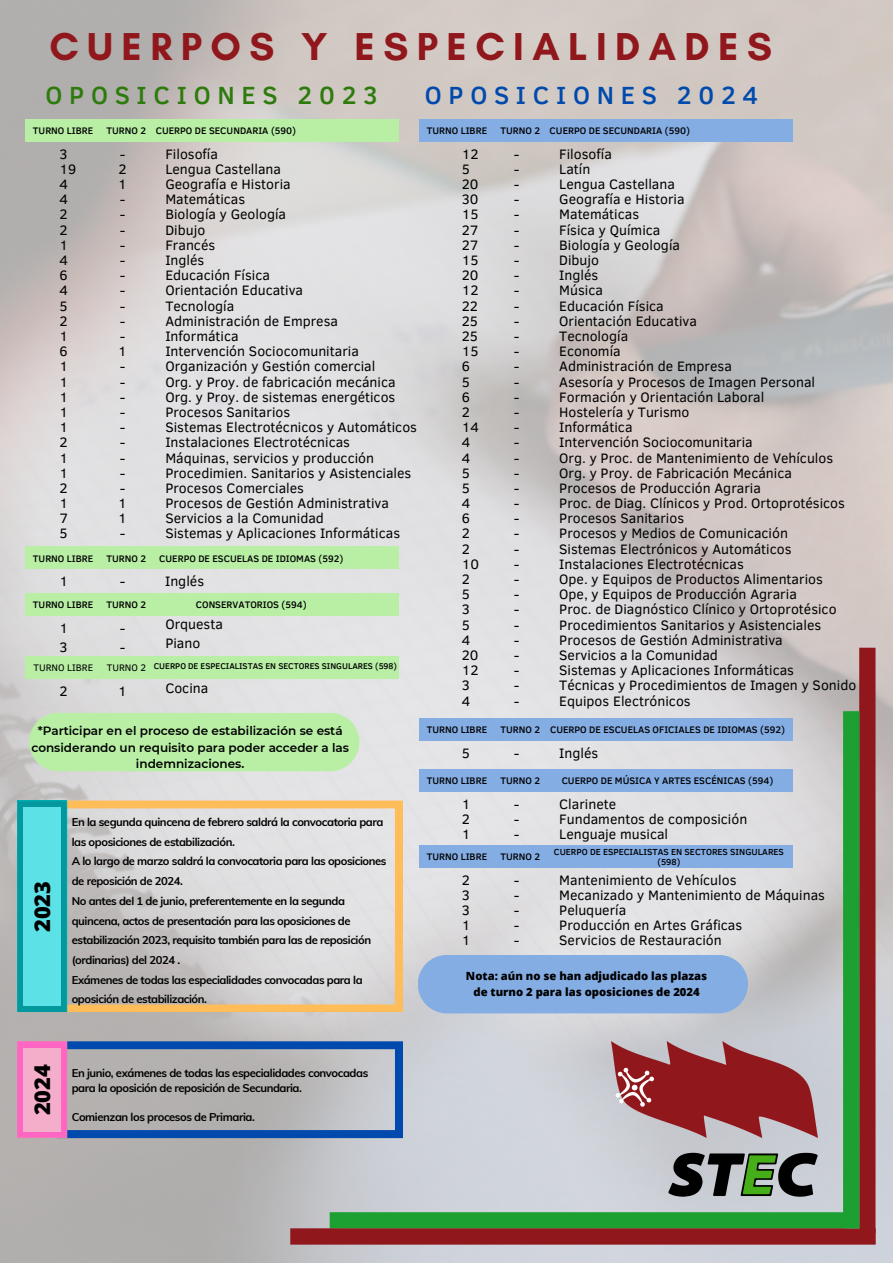
<style>
.page{position:relative;width:893px;height:1263px;background:#fff}
.page>*{position:absolute;margin:0;border:0;box-sizing:border-box;transform-origin:0 0}
.t1{font:700 39.67px "Glacial Indifference";letter-spacing:.215em;color:#90181d}
.t2{font:500 25.5px "Clear Sans";letter-spacing:.265em;color:#2d7b0c}
.t3{font:500 25.5px "Clear Sans";letter-spacing:.265em;color:#004aad}
.t4{font:800 21.83px "Open Sans";color:#000}
.t5{font:14.02px/15.2px "Clear Sans";color:#000}
.t6{font:600 12px/16.4px "Montserrat";color:#000;text-align:center}
.t7{font:700 11.25px/19.7px "Muli";letter-spacing:-.04em;color:#000}
.t8{font:800 11.25px/15.8px "Open Sans";color:#000;text-align:center}
.t9{font:500 9.75px "Clear Sans";color:#000}
.t10{font:9.75px "Clear Sans";color:#000}
.t11{font:500 9px/9.6px "Clear Sans";color:#000;text-align:center}
.t12{font:500 8.55px "Clear Sans";color:#000}
.s1{font-weight:400;font-size:9.75px}
</style>
<div class="page">
<img style="left:0;top:0;width:893px;height:1263px">
<div style="left:419px;top:119px;width:373px;height:23px;background:#84ade4"></div>
<div style="left:419px;top:718px;width:373px;height:23px;background:#84ade4"></div>
<div style="left:419px;top:769px;width:373px;height:23px;background:#84ade4"></div>
<div style="left:419px;top:845px;width:373px;height:22px;background:#84ade4"></div>
<div style="left:859px;top:648px;width:16px;height:585px;background:#90181d"></div>
<div style="left:330px;top:1212px;width:517px;height:16px;background:#1ca032"></div>
<div style="left:290px;top:1228px;width:585px;height:16px;background:#90181d"></div>
<div style="left:843px;top:711px;width:16px;height:517px;background:#1ca032"></div>
<img style="left:611px;top:1041px;width:206px;height:155px">
<div style="left:25px;top:119px;width:374px;height:23px;background:#b8efa5"></div>
<div style="left:25px;top:546px;width:374px;height:23px;background:#b8efa5"></div>
<div style="left:25px;top:593px;width:374px;height:23px;background:#b8efa5"></div>
<div style="left:25px;top:656px;width:374px;height:22px;background:#b8efa5"></div>
<svg style="left:67px;top:800px;width:336px;height:212px;background:#d8d1c8"></svg>
<svg style="left:17px;top:800px;width:50px;height:212px;background:#0da2a8"></svg>
<div style="left:24px;top:807px;width:36px;height:199px;background:#5ce1e6"></div>
<svg style="left:17px;top:1041px;width:386px;height:97px;background:#9b9fb5"></svg>
<div style="left:24px;top:1048px;width:36px;height:83px;background:#f4aec9"></div>
<div style="left:418px;top:955px;width:330px;height:58px;background:#84ade4"></div>
<div style="left:29px;top:713px;width:330px;height:58px;background:#b8efa5"></div>
<h1 class="t1" style="left:49px;top:22px;width:724px">CUERPOS Y ESPECIALIDADES</h1>
<h2 class="t3" style="left:425px;top:76px;width:335px">OPOSICIONES 2024</h2>
<h2 class="t2" style="left:46px;top:76px;width:334px">OPOSICIONES 2023</h2>
<p class="t9" style="left:33px;top:123px;width:62px">TURNO LIBRE</p>
<p class="t9" style="left:107px;top:123px;width:191px">TURNO 2 CUERPO DE SECUNDARIA (590)</p>
<p class="t5" style="left:59px;top:145px;width:18px">3<br>19<br>4<br>4<br>2<br>2<br>1<br>4<br>6<br>4<br>5<br>2<br>1<br>6<br>1<br>1<br>1<br>1<br>1<br>2<br>1<br>1<br>2<br>1<br>7<br>5</p>
<p class="t5" style="left:165px;top:145px;width:253px">Filosofía<br>Lengua Castellana<br>Geografía e Historia<br>Matemáticas<br>Biología y Geología<br>Dibujo<br>Francés<br>Inglés<br>Educación Física<br>Orientación Educativa<br>Tecnología<br>Administración de Empresa<br>Informática<br>Intervención Sociocomunitaria<br>Organización y Gestión comercial<br>Org. y Proy. de fabricación mecánica<br>Org. y Proy. de sistemas energéticos<br>Procesos Sanitarios<br>Sistemas Electrotécnicos y Automáticos<br>Instalaciones Electrotécnicas<br>Máquinas, servicios y producción<br>Procedimien. Sanitarios y Asistenciales<br>Procesos Comerciales<br>Procesos de Gestión Administrativa<br>Servicios a la Comunidad<br>Sistemas y Aplicaciones Informáticas</p>
<p class="t5" style="left:59px;top:573px;width:10px">1</p>
<p class="t5" style="left:120px;top:573px;width:7px">-</p>
<p class="t5" style="left:165px;top:573px;width:41px">Inglés</p>
<p class="t5" style="left:118px;top:145px;width:10px;text-align:justify">- 2<br>1 - - - - - - - - - - 1 - - - - - - - - - 1<br>1 -</p>
<p class="t9" style="left:33px;top:551px;width:62px">TURNO LIBRE</p>
<p class="t9" style="left:107px;top:551px;width:41px">TURNO 2</p>
<p class="t9" style="left:159px;top:551px;width:186px">CUERPO DE ESCUELAS DE IDIOMAS (592)</p>
<p class="t9" style="left:33px;top:598px;width:62px">TURNO LIBRE</p>
<p class="t9" style="left:107px;top:598px;width:41px">TURNO 2</p>
<p class="t9" style="left:196px;top:598px;width:112px">CONSERVATORIOS (594)</p>
<p class="t5" style="left:59px;top:618px;width:10px;line-height:19.1px">1<br>3</p>
<p class="t5" style="left:120px;top:618px;width:7px;line-height:19.1px">- -</p>
<p class="t5" style="left:165px;top:614px;width:59px;line-height:19.1px">Orquesta<br>Piano</p>
<p class="t10" style="left:33px;top:660px;width:61px">TURNO LIBRE</p>
<p class="t12" style="left:107px;top:660px;width:292px"><span class="s1">TURNO 2</span> CUERPO DE ESPECIALISTAS EN SECTORES SINGULARES (598)</p>
<p class="t5" style="left:59px;top:682px;width:10px">2</p>
<p class="t5" style="left:118px;top:682px;width:10px">1</p>
<p class="t5" style="left:165px;top:679px;width:44px">Cocina</p>
<p class="t6" style="left:31px;top:723px;width:319px">*Participar en el proceso de estabilización se está considerando un requisito para poder acceder a las indemnizaciones.</p>
<h3 class="t4" style="left:27px;top:932px;width:53px;rotate:-90deg">2023</h3>
<p class="t7" style="left:72px;top:812px;width:316px">En la segunda quincena de febrero saldrá la convocatoria para las oposiciones de estabilización.<br>A lo largo de marzo saldrá la convocatoria para las oposiciones de reposición de 2024.<br>No antes del 1 de junio, preferentemente en la segunda quincena, actos de presentación para las oposiciones de estabilización 2023, requisito también para las de reposición (ordinarias) del 2024 .<br>Exámenes de todas las especialidades convocadas para la oposición de estabilización.</p>
<p class="t9" style="left:427px;top:123px;width:62px">TURNO LIBRE</p>
<p class="t9" style="left:500px;top:123px;width:191px">TURNO 2 CUERPO DE SECUNDARIA (590)</p>
<p class="t5" style="left:462px;top:145px;width:19px">12<br>5<br>20<br>30<br>15<br>27<br>27<br>15<br>20<br>12<br>22<br>25<br>25<br>15<br>6<br>5<br>6<br>2<br>14<br>4<br>4<br>5<br>5<br>4<br>6<br>2<br>2<br>10<br>2<br>5<br>3<br>5<br>4<br>20<br>12<br>3<br>4</p>
<p class="t5" style="left:559px;top:145px;width:298px">Filosofía<br>Latín<br>Lengua Castellana<br>Geografía e Historia<br>Matemáticas<br>Física y Química<br>Biología y Geología<br>Dibujo<br>Inglés<br>Música<br>Educación Física<br>Orientación Educativa<br>Tecnología<br>Economía<br>Administración de Empresa<br>Asesoría y Procesos de Imagen Personal<br>Formación y Orientación Laboral<br>Hostelería y Turismo<br>Informática<br>Intervención Sociocomunitaria<br>Org. y Proc. de Mantenimiento de Vehículos<br>Org. y Proy. de Fabricación Mecánica<br>Procesos de Producción Agraria<br>Proc. de Diag. Clínicos y Prod. Ortoprotésicos<br>Procesos Sanitarios<br>Procesos y Medios de Comunicación<br>Sistemas Electrónicos y Automáticos<br>Instalaciones Electrotécnicas<br>Ope. y Equipos de Productos Alimentarios<br>Ope, y Equipos de Producción Agraria<br>Proc. de Diagnóstico Clínico y Ortoprotésico<br>Procedimientos Sanitarios y Asistenciales<br>Procesos de Gestión Administrativa<br>Servicios a la Comunidad<br>Sistemas y Aplicaciones Informáticas<br>Técnicas y Procedimientos de Imagen y Sonido<br>Equipos Electrónicos</p>
<p class="t5" style="left:514px;top:145px;width:7px;text-align:justify">- - - - - - - - - - - - - - - - - - - - - - - - - - - - - - - - - - - - -</p>
<p class="t9" style="left:427px;top:723px;width:62px">TURNO LIBRE</p>
<p class="t9" style="left:500px;top:723px;width:286px">TURNO 2 CUERPO DE ESCUELAS OFICIALES DE IDIOMAS (592)</p>
<p class="t5" style="left:462px;top:745px;width:10px">5</p>
<p class="t5" style="left:559px;top:745px;width:41px">Inglés</p>
<p class="t5" style="left:514px;top:745px;width:7px">-</p>
<p class="t9" style="left:427px;top:774px;width:62px">TURNO LIBRE</p>
<p class="t9" style="left:500px;top:774px;width:41px">TURNO 2</p>
<p class="t9" style="left:561px;top:774px;width:213px">CUERPO DE MÚSICA Y ARTES ESCÉNICAS (594)</p>
<p class="t5" style="left:462px;top:796px;width:10px;text-align:justify">1<br>2<br>1</p>
<p class="t5" style="left:559px;top:796px;width:190px">Clarinete<br>Fundamentos de composición<br>Lenguaje musical</p>
<p class="t5" style="left:514px;top:871px;width:7px;text-align:justify">- - - - -</p>
<p class="t5" style="left:514px;top:796px;width:7px;text-align:justify">- - -</p>
<p class="t9" style="left:427px;top:849px;width:62px">TURNO LIBRE</p>
<p class="t9" style="left:500px;top:849px;width:41px">TURNO 2</p>
<p class="t11" style="left:554px;top:847px;width:232px">CUERPO DE ESPECIALISTAS EN SECTORES SINGULARES (598)</p>
<p class="t5" style="left:462px;top:871px;width:10px;text-align:justify">2<br>3<br>3<br>1<br>1</p>
<p class="t5" style="left:559px;top:871px;width:267px">Mantenimiento de Vehículos<br>Mecanizado y Mantenimiento de Máquinas<br>Peluquería<br>Producción en Artes Gráficas<br>Servicios de Restauración</p>
<p class="t8" style="left:466px;top:968px;width:243px">Nota: aún no se han adjudicado las plazas de turno 2 para las oposiciones de 2024</p>
<h3 class="t4" style="left:27px;top:1115px;width:53px;rotate:-90deg">2024</h3>
<p class="t7" style="left:72px;top:1065px;width:298px;line-height:14.6px">En junio, exámenes de todas las especialidades convocadas para la oposición de reposición de Secundaria.</p>
<p class="t7" style="left:72px;top:1107px;width:185px">Comienzan los procesos de Primaria.</p>
</div>
